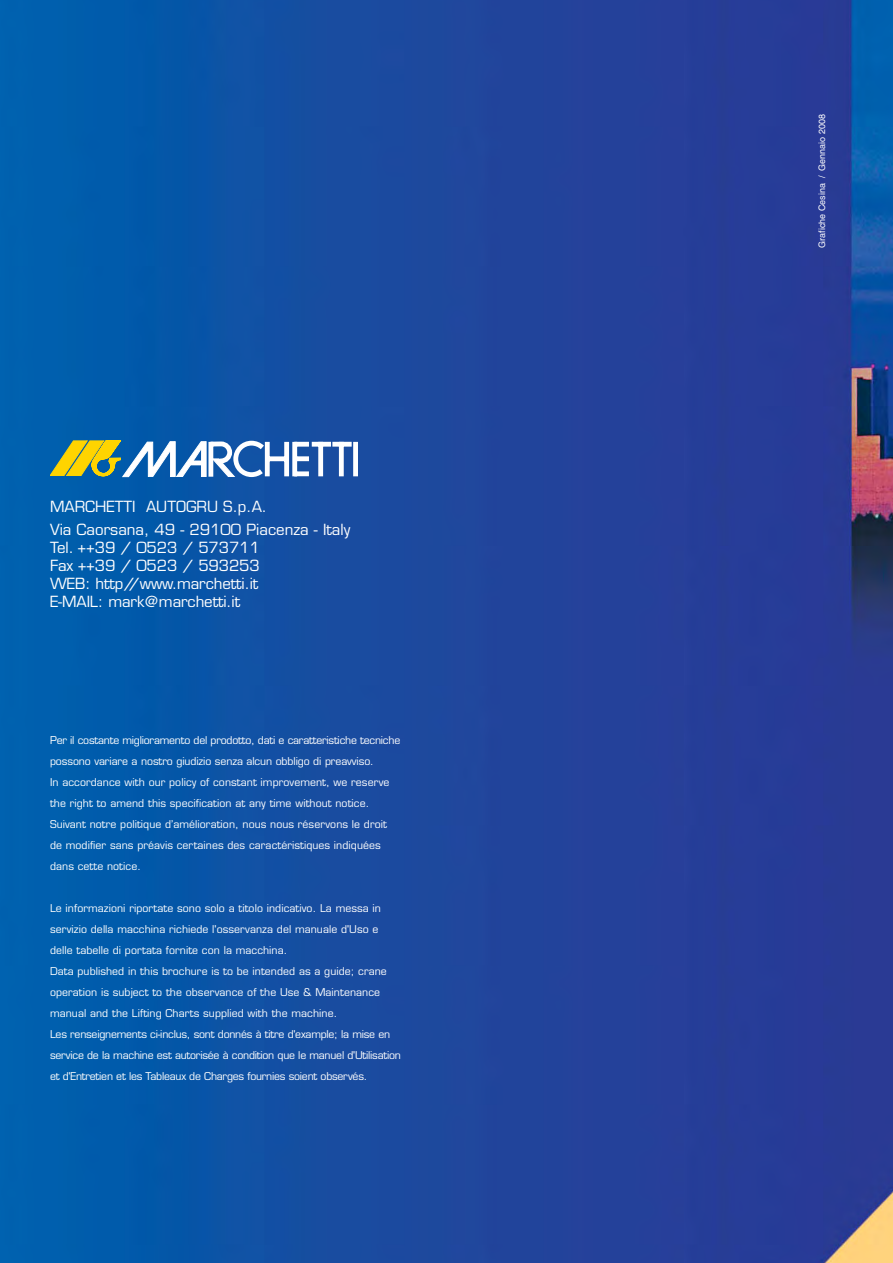
<style>
.page{position:relative;width:893px;height:1263px;background:#fff}
.page>*{position:absolute;margin:0;border:0;box-sizing:border-box;transform-origin:0 0}
.t1{font:15px/18px "Eurostile";letter-spacing:-.005em;color:#fff}
.t2{font:10.5px/21px "Eurostile";letter-spacing:.005em;color:#fff}
.t3{font:9px "Helvetica";color:#fff}
</style>
<div class="page">
<img style="left:0;top:0;width:893px;height:1263px">
<svg style="left:50px;top:441px;width:310px;height:40px"></svg>
<h1 class="t1" style="left:50px;top:497px;width:302px;line-height:22.2px">MARCHETTI AUTOGRU S.p.A.<br>Via Caorsana, 49 - 29100 Piacenza - Italy</h1>
<h1 class="t1" style="left:50px;top:540px;width:211px;text-align:justify">Tel. ++39 / 0523 / 573711<br>Fax ++39 / 0523 / 593253<br>WEB: http//www.marchetti.it E-MAIL: mark@marchetti.it</h1>
<p class="t2" style="left:50px;top:730px;width:352px">Per il costante miglioramento del prodotto, dati e caratteristiche tecniche possono variare a nostro giudizio senza alcun obbligo di preavviso.<br>In accordance with our policy of constant improvement, we reserve the right to amend this specification at any time without notice.<br>Suivant notre politique d’amélioration, nous nous réservons le droit de modifier sans préavis certaines des caractéristiques indiquées dans cette notice.</p>
<p class="t2" style="left:50px;top:898px;width:352px">Le informazioni riportate sono solo a titolo indicativo. La messa in servizio della macchina richiede l'osservanza del manuale d'Uso e delle tabelle di portata fornite con la macchina.<br>Data published in this brochure is to be intended as a guide; crane operation is subject to the observance of the Use &amp; Maintenance manual and the Lifting Charts supplied with the machine.<br>Les renseignements ci-inclus, sont donnés à titre d'example; la mise en service de la machine est autorisée à condition que le manuel d'Utilisation et d'Entretien et les Tableaux de Charges fournies soient observés.</p>
<p class="t3" style="left:819px;top:248px;width:135px;rotate:-90deg">Grafiche Cesina / Gennaio 2008</p>
</div>
